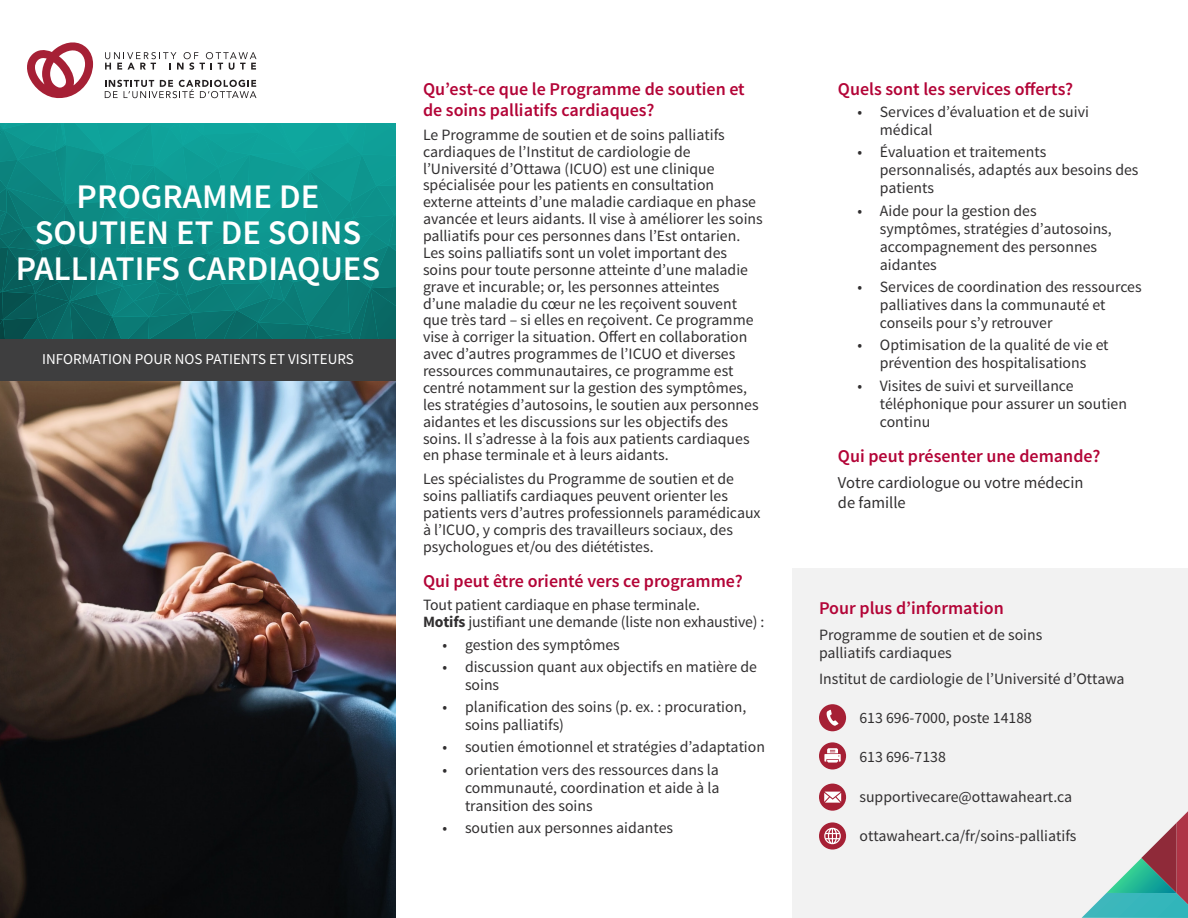
<style>
.page{position:relative;width:1188px;height:918px;background:#fff}
.page>*{position:absolute;margin:0;border:0;box-sizing:border-box;transform-origin:0 0}
.t1{font:600 34.5px/36px "Source Sans Pro";color:#fff;text-align:center}
.t2{font:600 18px/21.6px "Source Sans Pro";color:#b30437}
.Body_Eng{font:16.5px/19.8px "Source Sans Pro";color:#312f30}
.Body_FR{font:15.75px/17px "Source Sans Pro";color:#312f30}
.t3{font:15px "Source Sans Pro";color:#fff}
.s1{font-weight:700}
</style>
<div class="page">
<div style="left:792px;top:568px;width:396px;height:350px;background:#f2f2f2"></div>
<svg style="left:27px;top:42px;width:66px;height:56px"></svg>
<svg style="left:105px;top:80px;width:151px;height:18px"></svg>
<svg style="left:105px;top:52px;width:151px;height:18px"></svg>
<svg style="left:1082px;top:811px;width:106px;height:107px"></svg>
<svg style="left:0;top:123px;width:396px;height:217px;background:#0c8882"></svg>
<div style="left:0;top:340px;width:396px;height:42px;background:#3e3e3f"></div>
<div style="left:819px;top:704px;width:27px;height:27px;background:#a62035;border-radius:50%"></div>
<svg style="left:827px;top:710px;width:11px;height:16px"></svg>
<div style="left:819px;top:784px;width:27px;height:27px;background:#a62035;border-radius:50%"></div>
<svg style="left:824px;top:792px;width:17px;height:11px"></svg>
<div style="left:819px;top:742px;width:27px;height:27px;background:#a62035;border-radius:50%"></div>
<svg style="left:824px;top:748px;width:17px;height:15px"></svg>
<img style="left:0;top:382px;width:395px;height:536px">
<div style="left:819px;top:822px;width:27px;height:28px;background:#a62035;border-radius:50%"></div>
<svg style="left:824px;top:828px;width:17px;height:16px"></svg>
<p class="t1" style="left:16px;top:180px;width:366px">PROGRAMME DE<br>SOUTIEN ET DE SOINS<br>PALLIATIFS CARDIAQUES</p>
<p class="t3" style="left:42px;top:350px;width:313px">INFORMATION POUR NOS PATIENTS ET VISITEURS</p>
<h1 class="t2" style="left:423px;top:78px;width:323px">Qu’est-ce que le Programme de soutien et de soins palliatifs cardiaques?</h1>
<p class="Body_FR" style="left:423px;top:126px;width:341px">Le Programme de soutien et de soins palliatifs cardiaques de l’Institut de cardiologie de l’Université d’Ottawa (ICUO) est une clinique spécialisée pour les patients en consultation externe atteints d’une maladie cardiaque en phase avancée et leurs aidants. Il vise à améliorer les soins palliatifs pour ces personnes dans l’Est ontarien.<br>Les soins palliatifs sont un volet important des soins pour toute personne atteinte d’une maladie grave et incurable; or, les personnes atteintes<br>d’une maladie du cœur ne les reçoivent souvent que très tard – si elles en reçoivent. Ce programme vise à corriger la situation. Offert en collaboration avec d’autres programmes de l’ICUO et diverses ressources communautaires, ce programme est centré notamment sur la gestion des symptômes, les stratégies d’autosoins, le soutien aux personnes aidantes et les discussions sur les objectifs des soins. Il s’adresse à la fois aux patients cardiaques en phase terminale et à leurs aidants.</p>
<p class="Body_FR" style="left:423px;top:471px;width:339px">Les spécialistes du Programme de soutien et de soins palliatifs cardiaques peuvent orienter les patients vers d’autres professionnels paramédicaux à l’ICUO, y compris des travailleurs sociaux, des psychologues et/ou des diététistes.</p>
<h1 class="t2" style="left:423px;top:570px;width:321px">Qui peut être orienté vers ce programme?</h1>
<p class="Body_FR" style="left:423px;top:597px;width:343px">Tout patient cardiaque en phase terminale.<br><span class="s1">Motifs</span> justifiant une demande (liste non exhaustive) :</p>
<p class="Body_FR" style="left:442px;top:636px;width:179px">• gestion des symptômes</p>
<p class="Body_FR" style="left:465px;top:658px;width:293px;line-height:18px;text-indent:-22px">• discussion quant aux objectifs en matière de soins</p>
<p class="Body_FR" style="left:465px;top:698px;width:283px;line-height:18px;text-indent:-22px">• planification des soins (p. ex. : procuration, soins palliatifs)</p>
<p class="Body_FR" style="left:442px;top:739px;width:324px">• soutien émotionnel et stratégies d’adaptation</p>
<p class="Body_FR" style="left:465px;top:761px;width:256px;line-height:18px;text-align:justify;text-indent:-22px">• orientation vers des ressources dans la communauté, coordination et aide à la transition des soins</p>
<p class="Body_FR" style="left:442px;top:820px;width:232px">• soutien aux personnes aidantes</p>
<h1 class="t2" style="left:838px;top:78px;width:237px">Quels sont les services offerts?</h1>
<p class="Body_FR" style="left:880px;top:103px;width:211px;line-height:18px;text-indent:-22px">• Services d’évaluation et de suivi médical</p>
<p class="Body_FR" style="left:880px;top:143px;width:260px;line-height:18px;text-indent:-22px">• Évaluation et traitements personnalisés, adaptés aux besoins des patients</p>
<p class="Body_FR" style="left:880px;top:202px;width:233px;line-height:18px;text-indent:-22px">• Aide pour la gestion des symptômes, stratégies d’autosoins, accompagnement des personnes aidantes</p>
<p class="Body_FR" style="left:880px;top:278px;width:263px;line-height:18px;text-indent:-22px">• Services de coordination des ressources palliatives dans la communauté et conseils pour s’y retrouver</p>
<p class="Body_FR" style="left:857px;top:336px;width:253px;line-height:18px;text-align:center">• Optimisation de la qualité de vie et prévention des hospitalisations</p>
<p class="Body_FR" style="left:880px;top:377px;width:249px;line-height:18px;text-indent:-22px">• Visites de suivi et surveillance téléphonique pour assurer un soutien continu</p>
<h1 class="t2" style="left:838px;top:445px;width:264px">Qui peut présenter une demande?</h1>
<p class="Body_Eng" style="left:838px;top:473px;width:247px">Votre cardiologue ou votre médecin de famille</p>
<h1 class="t2" style="left:819px;top:598px;width:186px">Pour plus d’information</h1>
<p class="Body_FR" style="left:819px;top:625px;width:225px;line-height:18.9px">Programme de soutien et de soins palliatifs cardiaques</p>
<p class="Body_FR" style="left:819px;top:671px;width:307px">Institut de cardiologie de l’Université d’Ottawa</p>
<p class="Body_FR" style="left:859px;top:710px;width:174px">613 696-7000, poste 14188</p>
<p class="Body_FR" style="left:859px;top:749px;width:88px">613 696-7138</p>
<p class="Body_FR" style="left:859px;top:788px;width:214px">supportivecare@ottawaheart.ca</p>
<p class="Body_FR" style="left:859px;top:827px;width:219px">ottawaheart.ca/fr/soins-palliatifs</p>
</div>
